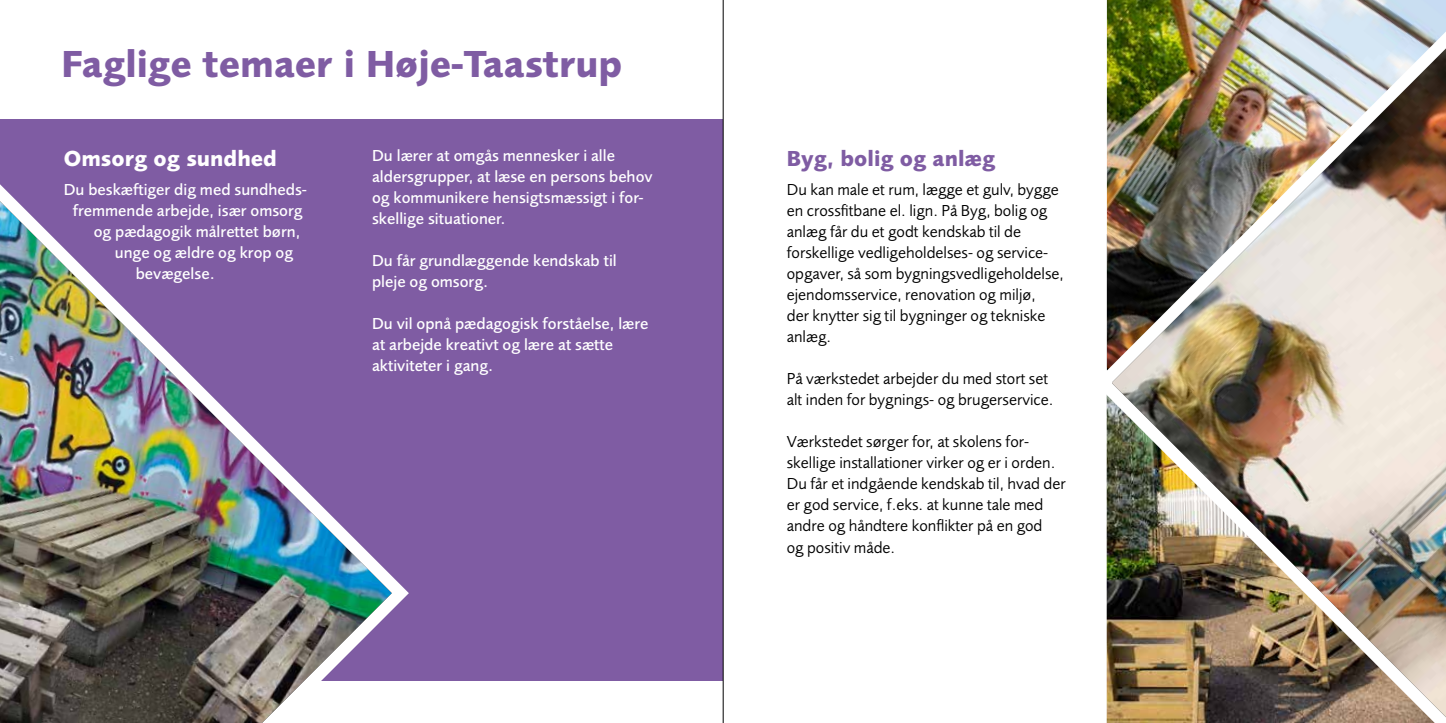
<style>
.page{position:relative;width:1446px;height:723px;background:#fff}
.page>*{position:absolute;margin:0;border:0;box-sizing:border-box;transform-origin:0 0}
.t1{font:700 39px "Foundry Sans";color:#7f5ca3}
.t2{font:700 22.5px "Foundry Sans";color:#7f5ca3}
.t3{font:700 22.5px "Foundry Sans";color:#fff}
.t4{font:16.5px/21px "Foundry Sans";color:#000}
.t5{font:500 16.5px/21px "Foundry Sans";color:#fff}
</style>
<div class="page">
<div style="left:0;top:119px;width:723px;height:561px;background:#7f5ca3"></div>
<img style="left:1106px;top:0;width:340px;height:8px">
<img style="left:0;top:184px;width:417px;height:539px">
<img style="left:1106px;top:8px;width:340px;height:715px">
<hr style="left:723px;top:0;width:1px;height:723px;background:#000">
<h1 class="t1" style="left:62px;top:41px;width:562px">Faglige temaer i Høje-Taastrup</h1>
<h2 class="t3" style="left:64px;top:145px;width:215px">Omsorg og sundhed</h2>
<p class="t5" style="left:64px;top:179px;width:245px">Du beskæftiger dig med sundheds-</p>
<p class="t5" style="left:73px;top:200px;width:231px">fremmende arbejde, især omsorg</p>
<p class="t5" style="left:94px;top:221px;width:208px">og pædagogik målrettet børn,</p>
<p class="t5" style="left:115px;top:242px;width:180px">unge og ældre og krop og</p>
<p class="t5" style="left:136px;top:263px;width:80px">bevægelse.</p>
<p class="t5" style="left:372px;top:145px;width:282px">Du lærer at omgås mennesker i alle aldersgrupper, at læse en persons behov og kommunikere hensigtsmæssigt i for&shy;skellige situationer.</p>
<p class="t5" style="left:372px;top:250px;width:246px">Du får grundlæggende kendskab til pleje og omsorg.</p>
<p class="t5" style="left:372px;top:313px;width:278px">Du vil opnå pædagogisk forståelse, lære at arbejde kreativt og lære at sætte aktiviteter i gang.</p>
<h2 class="t2" style="left:787px;top:145px;width:210px">Byg, bolig og anlæg</h2>
<p class="t4" style="left:787px;top:179px;width:279px">Du kan male et rum, lægge et gulv, bygge en crossfitbane el. lign. På Byg, bolig og anlæg får du et godt kendskab til de forskellige vedligeholdelses- og service&shy;opgaver, så som bygningsvedligeholdelse, ejendomsservice, renovation og miljø,<br>der knytter sig til bygninger og tekniske anlæg.</p>
<p class="t4" style="left:787px;top:368px;width:268px">På værkstedet arbejder du med stort set alt inden for bygnings- og brugerservice.</p>
<p class="t4" style="left:787px;top:431px;width:280px">Værkstedet sørger for, at skolens for&shy;skellige installationer virker og er i orden.<br>Du får et indgående kendskab til, hvad der er god service, f.eks. at kunne tale med andre og håndtere konflikter på en god<br>og positiv måde.</p>
</div>
